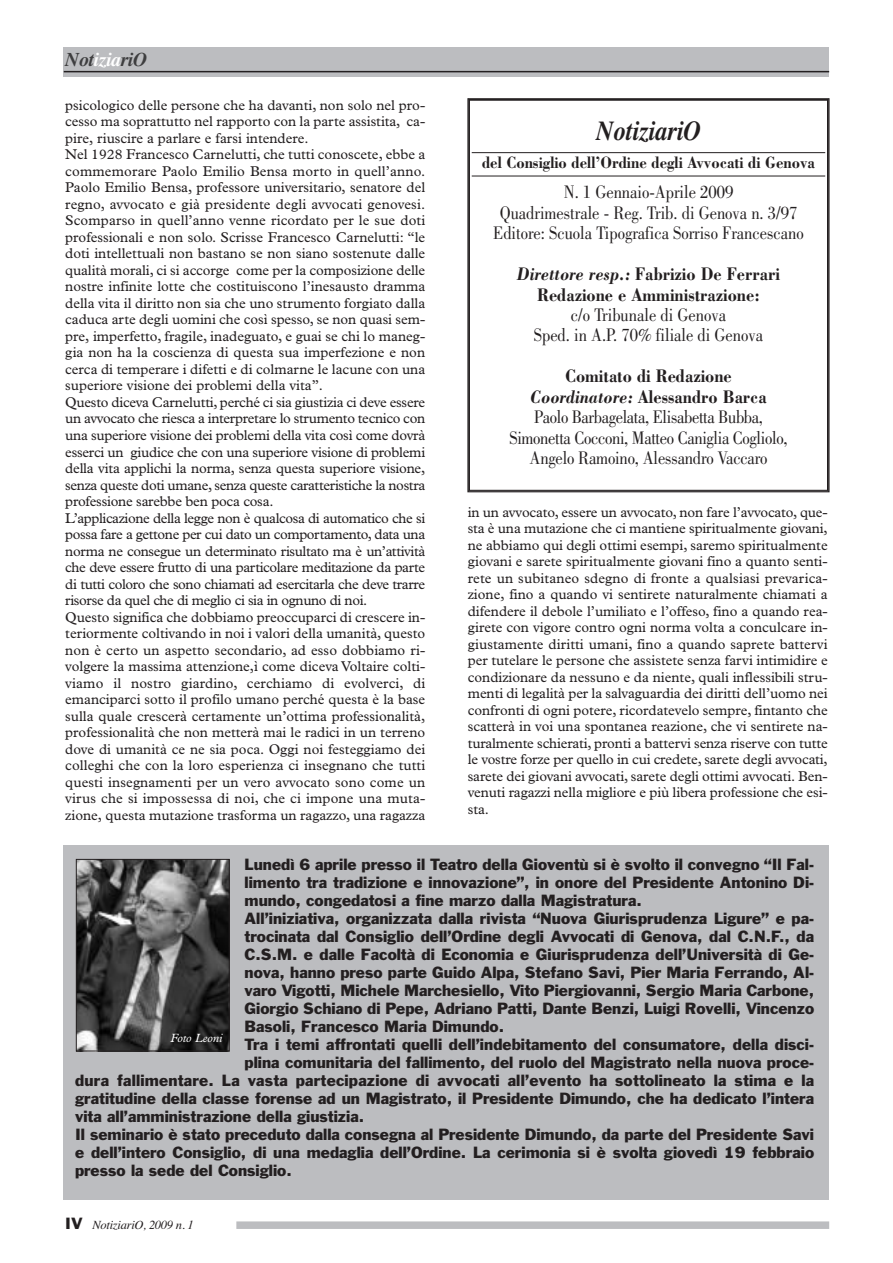
<style>
.page{position:relative;width:893px;height:1263px;background:#fff}
.page>*{position:absolute;margin:0;border:0;box-sizing:border-box;transform-origin:0 0}
.t1{font:italic 700 27.45px "Times";color:#231f20;scale:.88 1}
.t2{font:italic 700 19.5px "Times";letter-spacing:-.015em;color:#3e3e3f}
.t3{font:18.75px/20.4px "Bodoni";color:#231f20;text-align:center;scale:.88 1}
.t4{font:18.75px/20.4px "Bodoni";letter-spacing:-.02em;color:#231f20;text-align:center;scale:.88 1}
.t5{font:700 18.75px/20.4px "Bodoni";color:#231f20;text-align:center;scale:.88 1}
.t6{font:700 16.95px "Bodoni";color:#231f20;scale:.88 1}
.t7{font:15px "Franklin Gothic";color:#231f20}
.t8{font:14.25px/16.5px "Plantin";color:#231f20}
.t9{font:italic 12.45px "Times";letter-spacing:-.02em;color:#231f20}
.t10{font:italic 12px "Plantin";color:#fff}
.s1{color:#fff}
.s2{font-style:italic}
.s3{font-weight:700}
.s4{font-weight:700;font-style:italic}
.s5{font-family:"Franklin Gothic";font-style:normal;font-size:15px}
</style>
<div class="page">
<div style="left:64px;top:47px;width:765px;height:30px;background:#bcbdc0"></div>
<hr style="left:64px;top:71px;width:765px;height:1px;background:#231f20">
<div style="left:236px;top:1221px;width:593px;height:8px;background:#bcbdc0"></div>
<div style="left:469px;top:100px;width:359px;height:390px;border:1px solid #231f20"></div>
<hr style="left:472px;top:152px;width:353px;height:1px;background:#231f20">
<hr style="left:472px;top:176px;width:353px;height:1px;background:#231f20">
<div style="left:64px;top:845px;width:765px;height:354px;background:#bcbdc0"></div>
<img style="left:78px;top:861px;width:150px;height:188px">
<div style="left:76px;top:859px;width:154px;height:192px;border:1px solid #231f20"></div>
<h2 class="t2" style="left:65px;top:48px;width:83px">Not<span class="s1">izia</span>riO</h2>
<p class="t8" style="left:65px;top:98px;width:361px">psicologico delle persone che ha davanti, non solo nel pro&shy;cesso ma soprattutto nel rapporto con la parte assistita, ca&shy;pire, riuscire a parlare e farsi intendere.<br>Nel 1928 Francesco Carnelutti, che tutti conoscete, ebbe a commemorare Paolo Emilio Bensa morto in quell’anno.<br>Paolo Emilio Bensa, professore universitario, senatore del regno, avvocato e già presidente degli avvocati genovesi.<br>Scomparso in quell’anno venne ricordato per le sue doti professionali e non solo. Scrisse Francesco Carnelutti: “le doti intellettuali non bastano se non siano sostenute dalle qualità morali, ci si accorge come per la composizione delle nostre infinite lotte che costituiscono l’inesausto dramma della vita il diritto non sia che uno strumento forgiato dalla caduca arte degli uomini che così spesso, se non quasi sem&shy;pre, imperfetto, fragile, inadeguato, e guai se chi lo maneg&shy;gia non ha la coscienza di questa sua imperfezione e non cerca di temperare i difetti e di colmarne le lacune con una superiore visione dei problemi della vita”.<br>Questo diceva Carnelutti, perché ci sia giustizia ci deve essere un avvocato che riesca a interpretare lo strumento tecnico con una superiore visione dei problemi della vita così come dovrà esserci un giudice che con una superiore visione di problemi della vita applichi la norma, senza questa superiore visione, senza queste doti umane, senza queste caratteristiche la nostra professione sarebbe ben poca cosa.<br>L’applicazione della legge non è qualcosa di automatico che si possa fare a gettone per cui dato un comportamento, data una norma ne consegue un determinato risultato ma è un’attività che deve essere frutto di una particolare meditazione da parte di tutti coloro che sono chiamati ad esercitarla che deve trarre risorse da quel che di meglio ci sia in ognuno di noi.<br>Questo significa che dobbiamo preoccuparci di crescere in&shy;teriormente coltivando in noi i valori della umanità, questo non è certo un aspetto secondario, ad esso dobbiamo ri&shy;volgere la massima attenzione,ì come diceva Voltaire colti&shy;viamo il nostro giardino, cerchiamo di evolverci, di emanciparci sotto il profilo umano perché questa è la base sulla quale crescerà certamente un’ottima professionalità, professionalità che non metterà mai le radici in un terreno dove di umanità ce ne sia poca. Oggi noi festeggiamo dei colleghi che con la loro esperienza ci insegnano che tutti questi insegnamenti per un vero avvocato sono come un virus che si impossessa di noi, che ci impone una muta&shy;zione, questa mutazione trasforma un ragazzo, una ragazza</p>
<h1 class="t1" style="left:596px;top:115px;width:121px">NotiziariO</h1>
<p class="t6" style="left:482px;top:153px;width:380px">del Consiglio dell’Ordine degli Avvocati di Genova</p>
<h3 class="t3" style="left:493px;top:184px;width:354px">N. 1 Gennaio-Aprile 2009<br>Quadrimestrale - Reg. Trib. di Genova n. 3/97<br>Editore: Scuola Tipografica Sorriso Francescano</h3>
<h3 class="t5" style="left:517px;top:263px;width:300px"><span class="s2">Direttore resp.:</span> Fabrizio De Ferrari<br>Redazione e Amministrazione:</h3>
<h3 class="t3" style="left:534px;top:306px;width:262px">c/o Tribunale di Genova<br>Sped. in A.P. 70% filiale di Genova</h3>
<h3 class="t4" style="left:509px;top:368px;width:317px"><span class="s3">Comitato di Redazione<br></span><span class="s4">Coordinatore:</span> <span class="s3">Alessandro Barca<br></span>Paolo Barbagelata, Elisabetta Bubba, Simonetta Cocconi, Matteo Caniglia Cogliolo, Angelo Ramoino, Alessandro Vaccaro</h3>
<p class="t8" style="left:468px;top:505px;width:361px;text-align:justify">in un avvocato, essere un avvocato, non fare l’avvocato, que&shy;sta è una mutazione che ci mantiene spiritualmente giovani, ne abbiamo qui degli ottimi esempi, saremo spiritualmente giovani e sarete spiritualmente giovani fino a quanto senti&shy;rete un subitaneo sdegno di fronte a qualsiasi prevarica&shy;zione, fino a quando vi sentirete naturalmente chiamati a difendere il debole l’umiliato e l’offeso, fino a quando rea&shy;girete con vigore contro ogni norma volta a conculcare in&shy;giustamente diritti umani, fino a quando saprete battervi per tutelare le persone che assistete senza farvi intimidire e condizionare da nessuno e da niente, quali inflessibili stru&shy;menti di legalità per la salvaguardia dei diritti dell’uomo nei confronti di ogni potere, ricordatevelo sempre, fintanto che scatterà in voi una spontanea reazione, che vi sentirete na&shy;turalmente schierati, pronti a battervi senza riserve con tutte le vostre forze per quello in cui credete, sarete degli avvocati, sarete dei giovani avvocati, sarete degli ottimi avvocati. Ben&shy;venuti ragazzi nella migliore e più libera professione che esi&shy;sta.</p>
<p class="t7" style="left:245px;top:859px;width:571px">Lunedì 6 aprile presso il Teatro della Gioventù si è svolto il convegno “Il Fal-</p>
<p class="t7" style="left:245px;top:877px;width:571px">limento tra tradizione e innovazione”, in onore del Presidente Antonino Di-</p>
<p class="t7" style="left:245px;top:895px;width:399px">mundo, congedatosi a fine marzo dalla Magistratura.</p>
<p class="t7" style="left:245px;top:913px;width:571px">All’iniziativa, organizzata dalla rivista “Nuova Giurisprudenza Ligure” e pa-</p>
<p class="t7" style="left:245px;top:931px;width:571px">trocinata dal Consiglio dell’Ordine degli Avvocati di Genova, dal C.N.F., da</p>
<p class="t7" style="left:245px;top:949px;width:571px">C.S.M. e dalle Facoltà di Economia e Giurisprudenza dell’Università di Ge-</p>
<p class="t7" style="left:245px;top:967px;width:571px">nova, hanno preso parte Guido Alpa, Stefano Savi, Pier Maria Ferrando, Al-</p>
<p class="t7" style="left:245px;top:985px;width:571px">varo Vigotti, Michele Marchesiello, Vito Piergiovanni, Sergio Maria Carbone,</p>
<p class="t7" style="left:245px;top:1003px;width:571px">Giorgio Schiano di Pepe, Adriano Patti, Dante Benzi, Luigi Rovelli, Vincenzo</p>
<p class="t7" style="left:245px;top:1021px;width:261px">Basoli, Francesco Maria Dimundo.</p>
<p class="t7" style="left:245px;top:1039px;width:571px">Tra i temi affrontati quelli dell’indebitamento del consumatore, della disci-</p>
<p class="t7" style="left:245px;top:1057px;width:571px">plina comunitaria del fallimento, del ruolo del Magistrato nella nuova proce-</p>
<p class="t7" style="left:75px;top:1075px;width:741px">dura fallimentare. La vasta partecipazione di avvocati all’evento ha sottolineato la stima e la</p>
<p class="t7" style="left:75px;top:1093px;width:741px">gratitudine della classe forense ad un Magistrato, il Presidente Dimundo, che ha dedicato l’intera</p>
<p class="t7" style="left:75px;top:1111px;width:291px">vita all’amministrazione della giustizia.</p>
<p class="t7" style="left:75px;top:1129px;width:741px">Il seminario è stato preceduto dalla consegna al Presidente Dimundo, da parte del Presidente Savi</p>
<p class="t7" style="left:75px;top:1147px;width:741px">e dell’intero Consiglio, di una medaglia dell’Ordine. La cerimonia si è svolta giovedì 19 febbraio</p>
<p class="t7" style="left:75px;top:1165px;width:218px">presso la sede del Consiglio.</p>
<p class="t10" style="left:171px;top:1034px;width:53px">Foto Leoni</p>
<p class="t9" style="left:65px;top:1217px;width:130px"><span class="s5">IV</span> NotiziariO, 2009 n. 1</p>
</div>
